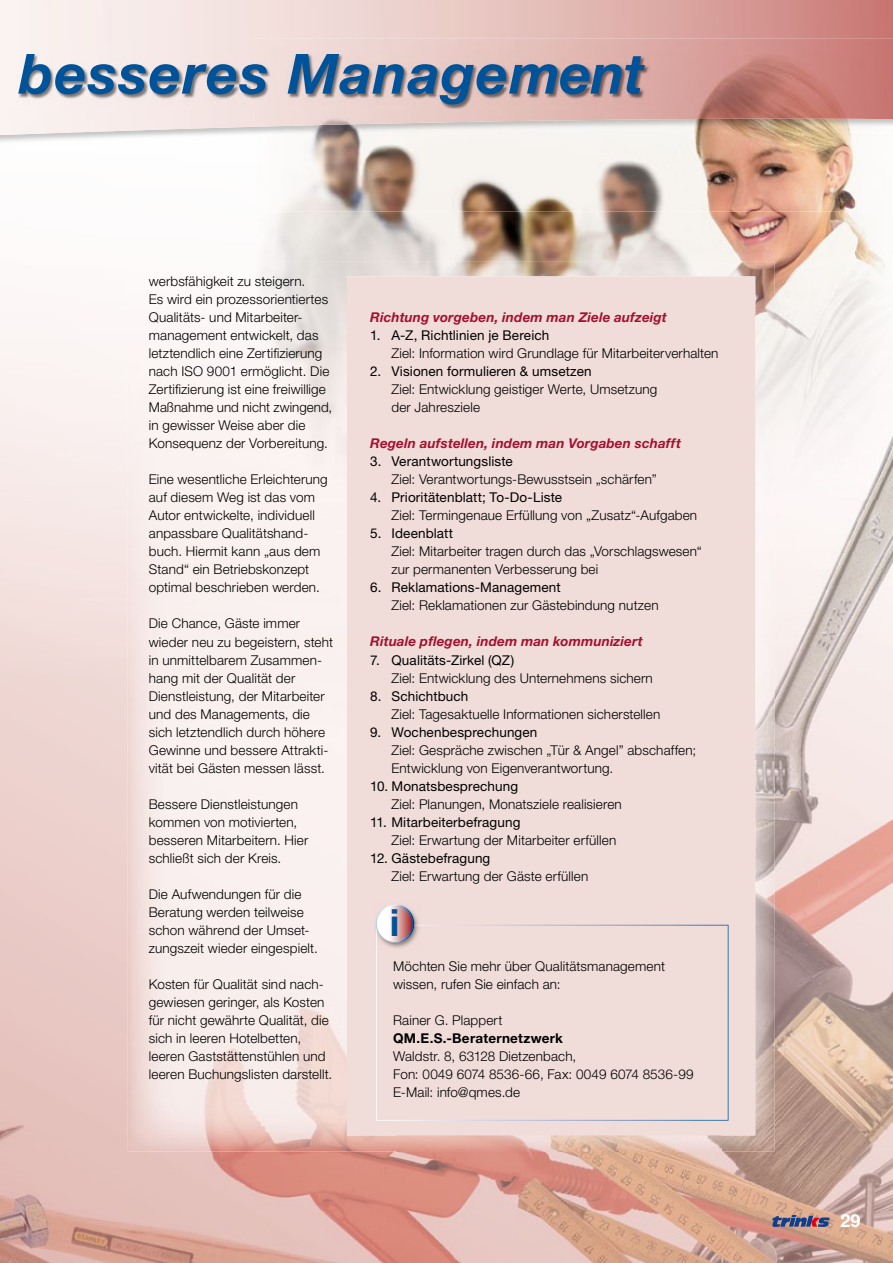
<style>
.page{position:relative;width:893px;height:1263px;background:#fff}
.page>*{position:absolute;margin:0;border:0;box-sizing:border-box;transform-origin:0 0}
.t1{font:italic 700 55.5px "Helvetica Neue LT Pro";letter-spacing:.02em;color:#005399}
.t2{font:700 37.5px "Helvetica Neue LT Pro";color:#005399}
.t3{font:700 18px "Helvetica Neue LT Pro";color:#fff}
.t4{font:300 13.5px/18px "Helvetica Neue LT Pro";letter-spacing:.01em;color:#000}
.t5{font:13.5px "Helvetica Neue LT Pro";letter-spacing:.01em;color:#000}
.t6{font:italic 700 13.5px "Helvetica Neue LT Pro";letter-spacing:.01em;color:#a5102e}
.t7{font:700 13.5px "Helvetica Neue LT Pro";letter-spacing:.02em;color:#000}
</style>
<div class="page">
<img style="left:736px;top:500px;width:157px;height:763px">
<img style="left:0;top:1105px;width:736px;height:158px">
<img style="left:263px;top:135px;width:622px;height:172px">
<img style="left:774px;top:307px;width:119px;height:193px">
<svg style="left:772px;top:1215px;width:58px;height:12px"></svg>
<img style="left:721px;top:500px;width:53px;height:651px">
<img style="left:397px;top:1135px;width:324px;height:16px">
<img style="left:253px;top:262px;width:521px;height:238px">
<div style="left:347px;top:276px;width:408px;height:859px;background:#f0dcd8"></div>
<img style="left:0;top:0;width:893px;height:135px">
<img style="left:253px;top:39px;width:640px;height:88px">
<svg style="left:376px;top:925px;width:352px;height:196px"></svg>
<img style="left:414px;top:913px;width:5px;height:12px">
<img style="left:376px;top:925px;width:45px;height:24px">
<img style="left:376px;top:905px;width:38px;height:38px">
<svg style="left:377px;top:906px;width:36px;height:35px"></svg>
<div style="left:377px;top:905px;width:37px;height:37px;border:2px solid #fff;border-radius:50%"></div>
<img style="left:0;top:54px;width:649px;height:55px">
<h1 class="t1" style="left:19px;top:40px;width:627px">besseres Management</h1>
<p class="t4" style="left:149px;top:272px;width:185px">werbsfähigkeit zu steigern.<br>Es wird ein prozessorientiertes<br>Qualitäts- und Mitarbeiter&shy;management entwickelt, das letztendlich eine Zertifizierung nach ISO 9001 ermöglicht. Die<br>Zertifizierung ist eine freiwillige<br>Maßnahme und nicht zwingend, in gewisser Weise aber die<br>Konsequenz der Vorbereitung.</p>
<p class="t4" style="left:149px;top:470px;width:180px">Eine wesentliche Erleichterung auf diesem Weg ist das vom<br>Autor entwickelte, individuell anpassbare Qualitätshand&shy;buch. Hiermit kann „aus dem<br>Stand“ ein Betriebskonzept optimal beschrieben werden.</p>
<p class="t4" style="left:149px;top:614px;width:186px">Die Chance, Gäste immer wieder neu zu begeistern, steht in unmittelbarem Zusammen&shy;hang mit der Qualität der<br>Dienstleistung, der Mitarbeiter und des Managements, die sich letztendlich durch höhere<br>Gewinne und bessere Attrakti&shy;vität bei Gästen messen lässt.</p>
<p class="t4" style="left:149px;top:795px;width:161px">Bessere Dienstleistungen kommen von motivierten, besseren Mitarbeitern. Hier schließt sich der Kreis.</p>
<p class="t4" style="left:149px;top:885px;width:170px">Die Aufwendungen für die<br>Beratung werden teilweise schon während der Umset&shy;zungszeit wieder eingespielt.</p>
<p class="t4" style="left:149px;top:975px;width:185px">Kosten für Qualität sind nach&shy;gewiesen geringer, als Kosten für nicht gewährte Qualität, die sich in leeren Hotelbetten, leeren Gaststättenstühlen und leeren Buchungslisten darstellt.</p>
<p class="t6" style="left:370px;top:309px;width:298px">Richtung vorgeben, indem man Ziele aufzeigt</p>
<p class="t5" style="left:370px;top:327px;width:181px">1. A-Z, Richtlinien je Bereich</p>
<p class="t4" style="left:391px;top:344px;width:328px">Ziel: Information wird Grundlage für Mitarbeiterverhalten</p>
<p class="t5" style="left:370px;top:363px;width:223px">2. Visionen formulieren &amp; umsetzen</p>
<p class="t4" style="left:391px;top:380px;width:267px">Ziel: Entwicklung geistiger Werte, Umsetzung der Jahresziele</p>
<p class="t6" style="left:370px;top:435px;width:312px">Regeln aufstellen, indem man Vorgaben schafft</p>
<p class="t5" style="left:370px;top:453px;width:144px">3. Verantwortungsliste</p>
<p class="t4" style="left:391px;top:470px;width:267px">Ziel: Verantwortungs-Bewusstsein „schärfen”</p>
<p class="t5" style="left:370px;top:489px;width:193px">4. Prioritätenblatt; To-Do-Liste</p>
<p class="t4" style="left:391px;top:506px;width:307px">Ziel: Termingenaue Erfüllung von „Zusatz“-Aufgaben</p>
<p class="t5" style="left:370px;top:525px;width:84px">5. Ideenblatt</p>
<p class="t4" style="left:391px;top:542px;width:312px">Ziel: Mitarbeiter tragen durch das „Vorschlagswesen“ zur permanenten Verbesserung bei</p>
<p class="t5" style="left:370px;top:579px;width:192px">6. Reklamations-Management</p>
<p class="t4" style="left:391px;top:596px;width:269px">Ziel: Reklamationen zur Gästebindung nutzen</p>
<p class="t6" style="left:370px;top:633px;width:274px">Rituale pflegen, indem man kommuniziert</p>
<p class="t5" style="left:370px;top:652px;width:146px">7. Qualitäts-Zirkel (QZ)</p>
<p class="t4" style="left:391px;top:668px;width:263px">Ziel: Entwicklung des Unternehmens sichern</p>
<p class="t5" style="left:370px;top:688px;width:100px">8. Schichtbuch</p>
<p class="t4" style="left:391px;top:704px;width:270px">Ziel: Tagesaktuelle Informationen sicherstellen</p>
<p class="t5" style="left:370px;top:724px;width:169px">9. Wochenbesprechungen</p>
<p class="t4" style="left:391px;top:740px;width:306px">Ziel: Gespräche zwischen „Tür &amp; Angel” abschaffen;<br>Entwicklung von Eigenverantwortung.</p>
<p class="t5" style="left:370px;top:778px;width:149px">10. Monatsbesprechung</p>
<p class="t4" style="left:391px;top:795px;width:232px">Ziel: Planungen, Monatsziele realisieren</p>
<p class="t5" style="left:370px;top:814px;width:152px">11. Mitarbeiterbefragung</p>
<p class="t4" style="left:391px;top:831px;width:226px">Ziel: Erwartung der Mitarbeiter erfüllen</p>
<p class="t5" style="left:370px;top:850px;width:122px">12. Gästebefragung</p>
<p class="t4" style="left:391px;top:867px;width:198px">Ziel: Erwartung der Gäste erfüllen</p>
<h2 class="t2" style="left:390px;top:900px;width:11px">i</h2>
<p class="t4" style="left:393px;top:957px;width:273px">Möchten Sie mehr über Qualitätsmanagement wissen, rufen Sie einfach an:</p>
<p class="t4" style="left:393px;top:1011px;width:111px">Rainer G. Plappert</p>
<p class="t7" style="left:393px;top:1030px;width:171px">QM.E.S.-Beraternetzwerk</p>
<p class="t4" style="left:393px;top:1047px;width:302px">Waldstr. 8, 63128 Dietzenbach,<br>Fon: 0049 6074 8536-66, Fax: 0049 6074 8536-99<br>E-Mail: info@qmes.de</p>
<h3 class="t3" style="left:840px;top:1209px;width:22px">29</h3>
</div>
